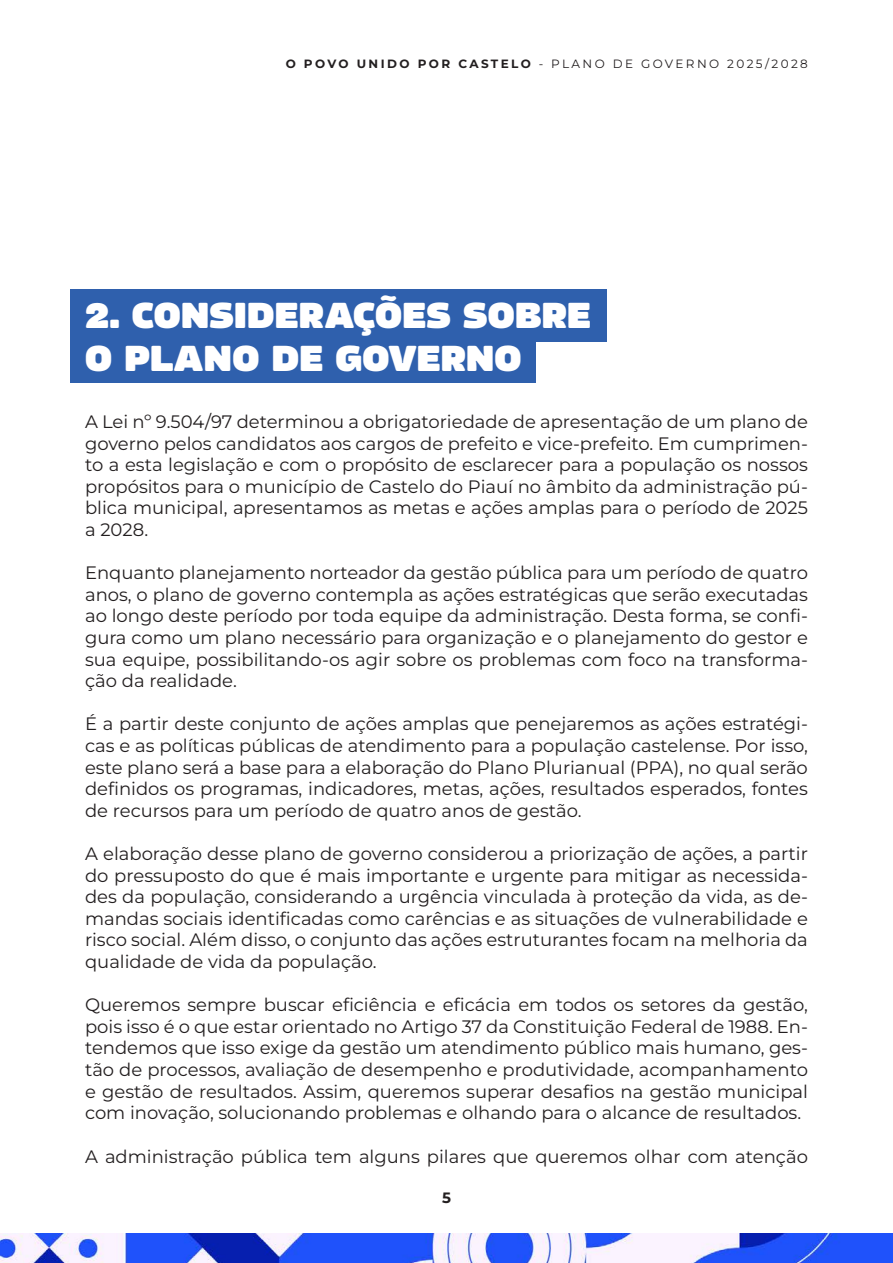
<style>
.page{position:relative;width:893px;height:1263px;background:#fff}
.page>*{position:absolute;margin:0;border:0;box-sizing:border-box;transform-origin:0 0}
.t1{font:900 expanded 36px "Amfibia";letter-spacing:-.005em;color:#fff}
.t2{font:18px/21.6px "Montserrat";color:#231f20;text-align:justify}
.t3{font:700 15px "Montserrat";color:#231f20}
.t4{font:12px "Montserrat";letter-spacing:.2em;color:#231f20}
.s1{font-weight:700}
</style>
<div class="page">
<img style="left:0;top:1234px;width:893px;height:29px">
<div style="left:70px;top:289px;width:536px;height:52px;background:#2f60ad"></div>
<div style="left:70px;top:330px;width:466px;height:53px;background:#2f60ad"></div>
<p class="t4" style="left:286px;top:55px;width:524px"><span class="s1">O POVO UNIDO POR CASTELO</span> - PLANO DE GOVERNO 2025/2028</p>
<p class="t1" style="left:85px;top:294px;width:508px">2. CONSIDERAÇÕES SOBRE</p>
<p class="t1" style="left:85px;top:337px;width:438px">O PLANO DE GOVERNO</p>
<p class="t2" style="left:85px;top:410px;width:724px">A Lei nº 9.504/97 determinou a obrigatoriedade de apresentação de um plano de governo pelos candidatos aos cargos de prefeito e vice-prefeito. Em cumprimen&shy;to a esta legislação e com o propósito de esclarecer para a população os nossos propósitos para o município de Castelo do Piauí no âmbito da administração pú&shy;blica municipal, apresentamos as metas e ações amplas para o período de 2025 a 2028.</p>
<p class="t2" style="left:85px;top:561px;width:724px">Enquanto planejamento norteador da gestão pública para um período de quatro anos, o plano de governo contempla as ações estratégicas que serão executadas ao longo deste período por toda equipe da administração. Desta forma, se confi&shy;gura como um plano necessário para organização e o planejamento do gestor e sua equipe, possibilitando-os agir sobre os problemas com foco na transforma&shy;ção da realidade.</p>
<p class="t2" style="left:85px;top:713px;width:724px">É a partir deste conjunto de ações amplas que penejaremos as ações estratégi&shy;cas e as políticas públicas de atendimento para a população castelense. Por isso, este plano será a base para a elaboração do Plano Plurianual (PPA), no qual serão definidos os programas, indicadores, metas, ações, resultados esperados, fontes de recursos para um período de quatro anos de gestão.</p>
<p class="t2" style="left:85px;top:842px;width:724px">A elaboração desse plano de governo considerou a priorização de ações, a partir do pressuposto do que é mais importante e urgente para mitigar as necessida&shy;des da população, considerando a urgência vinculada à proteção da vida, as de&shy;mandas sociais identificadas como carências e as situações de vulnerabilidade e risco social. Além disso, o conjunto das ações estruturantes focam na melhoria da qualidade de vida da população.</p>
<p class="t2" style="left:85px;top:993px;width:724px">Queremos sempre buscar eficiência e eficácia em todos os setores da gestão, pois isso é o que estar orientado no Artigo 37 da Constituição Federal de 1988. En&shy;tendemos que isso exige da gestão um atendimento público mais humano, ges&shy;tão de processos, avaliação de desempenho e produtividade, acompanhamento e gestão de resultados. Assim, queremos superar desafios na gestão municipal com inovação, solucionando problemas e olhando para o alcance de resultados.</p>
<p class="t2" style="left:85px;top:1145px;width:724px">A administração pública tem alguns pilares que queremos olhar com atenção</p>
<p class="t3" style="left:442px;top:1188px;width:10px">5</p>
</div>
